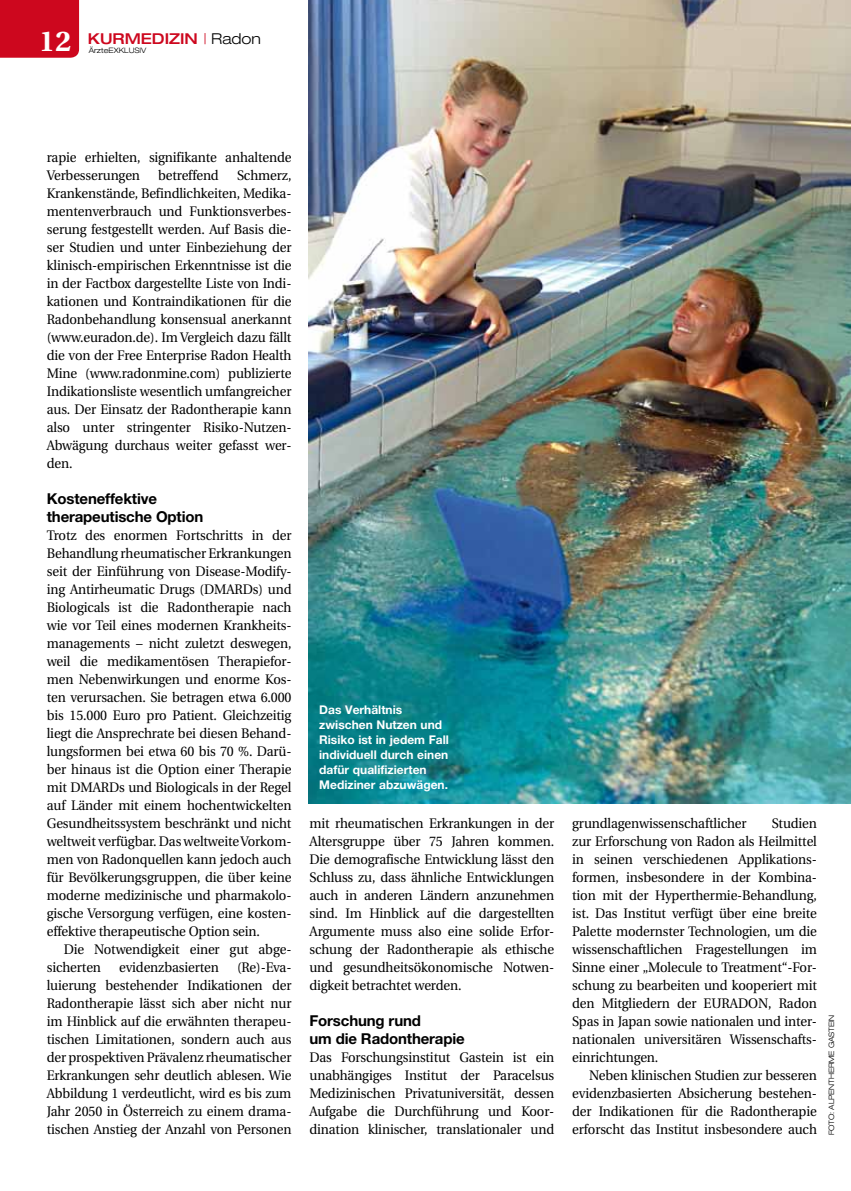
<style>
.page{position:relative;width:851px;height:1191px;background:#fff}
.page>*{position:absolute;margin:0;border:0;box-sizing:border-box;transform-origin:0 0}
.t1{font:700 15px/18px "Helvetica Neue";letter-spacing:-.01em;color:#000}
.t2{font:500 expanded 15px "Helvetica Neue";color:#cd071e}
.t3{font:13.8px/18px "Utopia";letter-spacing:-.01em;color:#000;text-align:justify;scale:.95 1}
.t4{font:700 12px/15px "Helvetica Neue";color:#fff}
.t5{font:300 expanded 7.5px "Helvetica Neue";color:#000}
.s1{font-family:"Utopia";font-weight:700;font-stretch:normal;font-size:28.5px;color:#fff}
.s2{font-weight:300;font-stretch:normal}
.s3{font-weight:300;color:#000}
</style>
<div class="page">
<div style="left:0;top:0;width:79px;height:58px;background:#cd071e"></div>
<img style="left:309px;top:0;width:541px;height:803px">
<p class="t2" style="left:39px;top:29px;width:223px"><span class="s1">12</span> KURMEDIZIN <span class="s2">|</span> <span class="s3">Radon</span></p>
<p class="t5" style="left:89px;top:45px;width:59px">ÄrzteEXKLUSIV</p>
<p class="t3" style="left:47px;top:149px;width:259px">rapie erhielten, signifikante anhaltende<br>Verbesserungen</p>
<p class="t3" style="left:47px;top:167px;width:259px;text-align:left;text-indent:190px">Schmerz, Krankenstände, Befindlichkeiten, Medika&shy;mentenverbrauch und Funktionsverbes&shy;serung festgestellt werden. Auf Basis die&shy;ser Studien und unter Einbeziehung der klinisch-empirischen Erkenntnisse ist die in der Factbox dargestellte Liste von Indi&shy;kationen und Kontraindikationen für die Radonbehandlung konsensual anerkannt (www.euradon.de). Im Vergleich dazu fällt die von der Free Enterprise Radon Health Mine (www.radonmine.com) publizierte Indikationsliste wesentlich umfangreicher aus. Der Einsatz der Radontherapie kann also unter stringenter Risiko-Nutzen-Abwägung durchaus weiter gefasst wer&shy;den.</p>
<p class="t1" style="left:47px;top:489px;width:158px">Kosteneffektive therapeutische Option</p>
<p class="t3" style="left:47px;top:527px;width:259px">Trotz des enormen Fortschritts in der Behandlung rheumatischer Erkrankungen seit der Einführung von Disease-Modify&shy;ing Antirheumatic Drugs (DMARDs) und Biologicals ist die Radontherapie nach wie vor Teil eines modernen Krankheits&shy;managements – nicht zuletzt deswegen, weil die medikamentösen Therapiefor&shy;men Nebenwirkungen und enorme Kos&shy;ten verursachen. Sie betragen etwa 6.000 bis 15.000 Euro pro Patient. Gleichzeitig liegt die Ansprechrate bei diesen Behand&shy;lungsformen bei etwa 60 bis 70 %. Darü&shy;ber hinaus ist die Option einer Therapie mit DMARDs und Biologicals in der Regel auf Länder mit einem hochentwickelten Gesundheitssystem beschränkt und nicht weltweit verfügbar. Das weltweite Vorkom&shy;men von Radonquellen kann jedoch auch für Bevölkerungsgruppen, die über keine moderne medizinische und pharmakolo&shy;gische Versorgung verfügen, eine kosten&shy;effektive therapeutische Option sein.</p>
<p class="t3" style="left:47px;top:940px;width:259px;text-indent:17px">Die Notwendigkeit einer gut abge&shy;sicherten</p>
<p class="t3" style="left:158px;top:167px;width:65px">betreffend</p>
<p class="t3" style="left:119px;top:958px;width:106px">evidenzbasierten</p>
<p class="t3" style="left:47px;top:958px;width:259px;text-indent:190px">(Re)-Eva&shy;luierung bestehender Indikationen der Radontherapie lässt sich aber nicht nur im Hinblick auf die erwähnten therapeu&shy;tischen Limitationen, sondern auch aus der prospektiven Prävalenz rheumatischer Erkrankungen sehr deutlich ablesen. Wie Abbildung 1 verdeutlicht, wird es bis zum Jahr 2050 in Österreich zu einem drama&shy;tischen Anstieg der Anzahl von Personen</p>
<p class="t4" style="left:319px;top:701px;width:131px">Das Verhältnis zwischen Nutzen und<br>Risiko ist in jedem Fall individuell durch einen dafür qualifizierten<br>Mediziner abzuwägen.</p>
<p class="t3" style="left:309px;top:814px;width:259px">mit rheumatischen Erkrankungen in der Altersgruppe über 75 Jahren kommen.<br>Die demografische Entwicklung lässt den Schluss zu, dass ähnliche Entwicklungen auch in anderen Ländern anzunehmen sind. Im Hinblick auf die dargestellten Argumente muss also eine solide Erfor&shy;schung der Radontherapie als ethische und gesundheitsökonomische Notwen&shy;digkeit betrachtet werden.</p>
<p class="t1" style="left:309px;top:1011px;width:157px">Forschung rund<br>um die Radontherapie</p>
<p class="t3" style="left:309px;top:1049px;width:259px">Das Forschungsinstitut Gastein ist ein unabhängiges Institut der Paracelsus Medizinischen Privatuniversität, dessen Aufgabe die Durchführung und Koor&shy;dination klinischer, translationaler und</p>
<p class="t3" style="left:572px;top:815px;width:259px;text-indent:200px">Studien zur Erforschung von Radon als Heilmittel in seinen verschiedenen Applikations&shy;formen, insbesondere in der Kombina&shy;tion mit der Hyperthermie-Behandlung, ist. Das Institut verfügt über eine breite Palette modernster Technologien, um die wissenschaftlichen Fragestellungen im Sinne einer „Molecule to Treatment“-For&shy;schung zu bearbeiten und kooperiert mit den Mitgliedern der EURADON, Radon Spas in Japan sowie nationalen und inter&shy;nationalen universitären Wissenschafts&shy;einrichtungen.</p>
<p class="t3" style="left:572px;top:1066px;width:259px;text-indent:17px">Neben klinischen Studien zur besseren evidenzbasierten Absicherung bestehen&shy;der Indikationen für die Radontherapie erforscht das Institut insbesondere auch</p>
<p class="t3" style="left:572px;top:815px;width:185px">grundlagenwissenschaftlicher</p>
<p class="t5" style="left:827px;top:1135px;width:121px;rotate:-90deg">Foto: Alpentherme Gastein</p>
</div>
